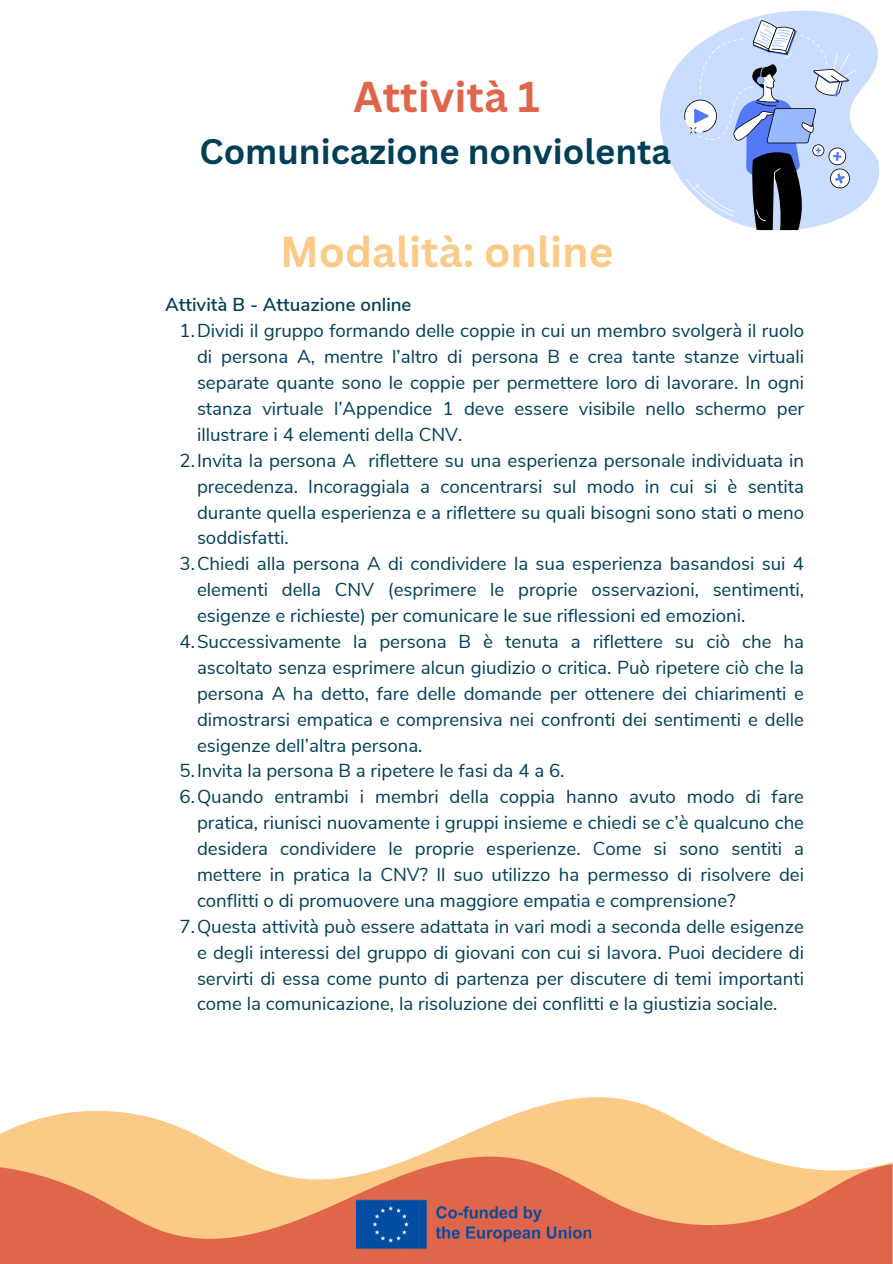
<style>
.page{position:relative;width:893px;height:1264px;background:#fff}
.page>*{position:absolute;margin:0;border:0;box-sizing:border-box;transform-origin:0 0}
.t1{font:700 42px "Canva Sans";color:#fcca87}
.t2{font:700 42px "Canva Sans";color:#df664a}
.t3{font:700 34.5px "Canva Sans";color:#003f58}
.t4{font:18.75px "Nunito Sans";color:#003f58}
.t5{font:600 18.75px "Nunito Sans";color:#003f58}
</style>
<div class="page">
<svg style="left:0;top:1097px;width:725px;height:48px"></svg>
<svg style="left:0;top:1145px;width:892px;height:118px;background:#ee9e73"></svg>
<img style="left:356px;top:1197px;width:238px;height:54px">
<svg style="left:660px;top:10px;width:220px;height:221px"></svg>
<svg style="left:684px;top:17px;width:172px;height:213px;background:#b3c2e1"></svg>
<h1 class="t2" style="left:353px;top:67px;width:188px">Attività 1</h1>
<h2 class="t3" style="left:199px;top:127px;width:473px">Comunicazione nonviolenta</h2>
<h1 class="t1" style="left:280px;top:222px;width:335px">Modalità: online</h1>
<p class="t5" style="left:165px;top:292px;width:248px">Attività B - Attuazione online</p>
<p class="t4" style="left:180px;top:318px;width:626px">1.Dividi il gruppo formando delle coppie in cui un membro svolgerà il ruolo</p>
<p class="t4" style="left:197px;top:344px;width:608px">di persona A, mentre l’altro di persona B e crea tante stanze virtuali</p>
<p class="t4" style="left:197px;top:370px;width:608px">separate quante sono le coppie per permettere loro di lavorare. In ogni</p>
<p class="t4" style="left:197px;top:396px;width:608px">stanza virtuale l’Appendice 1 deve essere visibile nello schermo per</p>
<p class="t4" style="left:197px;top:422px;width:267px">illustrare i 4 elementi della CNV.</p>
<p class="t4" style="left:180px;top:448px;width:626px">2.Invita la persona A riflettere su una esperienza personale individuata in</p>
<p class="t4" style="left:197px;top:473px;width:608px">precedenza. Incoraggiala a concentrarsi sul modo in cui si è sentita</p>
<p class="t4" style="left:197px;top:499px;width:608px">durante quella esperienza e a riflettere su quali bisogni sono stati o meno</p>
<p class="t4" style="left:197px;top:525px;width:93px">soddisfatti.</p>
<p class="t4" style="left:180px;top:551px;width:626px">3.Chiedi alla persona A di condividere la sua esperienza basandosi sui 4</p>
<p class="t4" style="left:197px;top:577px;width:608px">elementi della CNV (esprimere le proprie osservazioni, sentimenti,</p>
<p class="t4" style="left:197px;top:603px;width:550px">esigenze e richieste) per comunicare le sue riflessioni ed emozioni.</p>
<p class="t4" style="left:180px;top:629px;width:626px">4.Successivamente la persona B è tenuta a riflettere su ciò che ha</p>
<p class="t4" style="left:197px;top:655px;width:608px">ascoltato senza esprimere alcun giudizio o critica. Può ripetere ciò che la</p>
<p class="t4" style="left:197px;top:680px;width:608px">persona A ha detto, fare delle domande per ottenere dei chiarimenti e</p>
<p class="t4" style="left:197px;top:706px;width:608px">dimostrarsi empatica e comprensiva nei confronti dei sentimenti e delle</p>
<p class="t4" style="left:197px;top:732px;width:227px">esigenze dell’altra persona.</p>
<p class="t4" style="left:180px;top:758px;width:386px">5.Invita la persona B a ripetere le fasi da 4 a 6.</p>
<p class="t4" style="left:180px;top:784px;width:626px">6.Quando entrambi i membri della coppia hanno avuto modo di fare</p>
<p class="t4" style="left:197px;top:810px;width:608px">pratica, riunisci nuovamente i gruppi insieme e chiedi se c’è qualcuno che</p>
<p class="t4" style="left:197px;top:836px;width:608px">desidera condividere le proprie esperienze. Come si sono sentiti a</p>
<p class="t4" style="left:197px;top:862px;width:608px">mettere in pratica la CNV? Il suo utilizzo ha permesso di risolvere dei</p>
<p class="t4" style="left:197px;top:887px;width:540px">conflitti o di promuovere una maggiore empatia e comprensione?</p>
<p class="t4" style="left:180px;top:913px;width:626px">7.Questa attività può essere adattata in vari modi a seconda delle esigenze</p>
<p class="t4" style="left:197px;top:939px;width:608px">e degli interessi del gruppo di giovani con cui si lavora. Puoi decidere di</p>
<p class="t4" style="left:197px;top:965px;width:608px">servirti di essa come punto di partenza per discutere di temi importanti</p>
<p class="t4" style="left:197px;top:991px;width:582px">come la comunicazione, la risoluzione dei conflitti e la giustizia sociale.</p>
</div>
